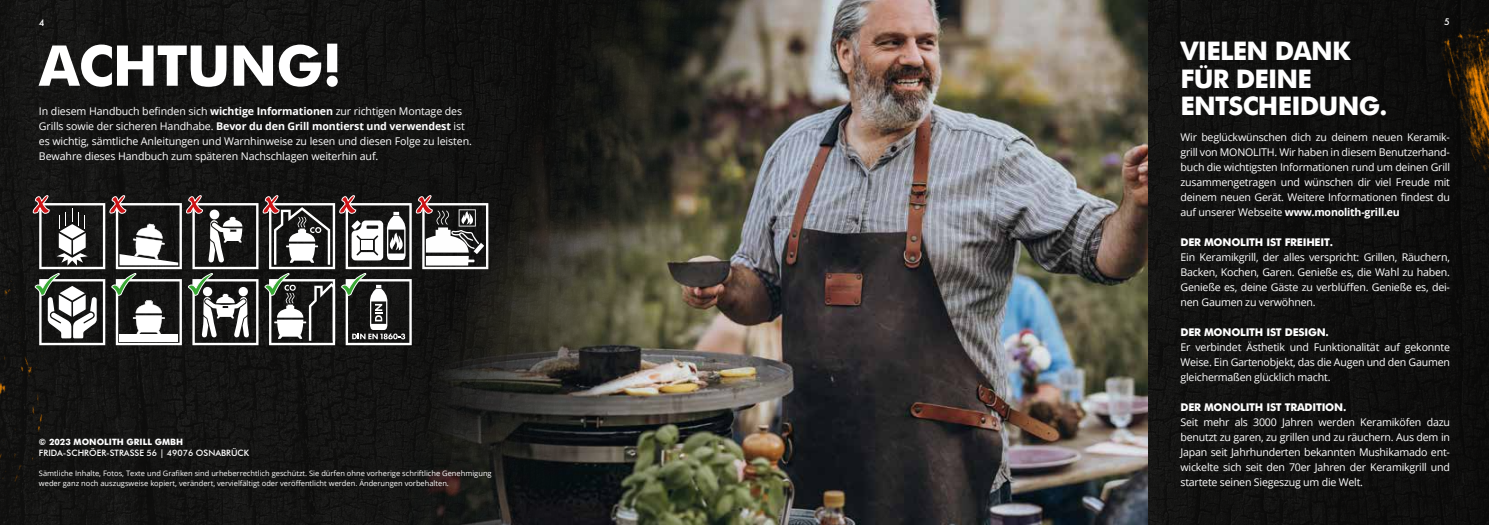
<style>
.page{position:relative;width:1489px;height:525px;background:#fff}
.page>*{position:absolute;margin:0;border:0;box-sizing:border-box;transform-origin:0 0}
.t1{font:700 56.25px "Futura";letter-spacing:-.02em;color:#fff}
.t2{font:700 25.5px/27.5px "Futura";letter-spacing:-.03em;color:#fff}
.t3{font:10.62px/15px "Open Sans";letter-spacing:-.02em;color:#fff;text-align:justify}
.t4{font:700 10.62px "Futura";letter-spacing:-.02em;color:#fff}
.t5{font:500 10px "Futura PT";color:#fff}
.t6{font:500 8.75px "Futura BT";color:#fff}
.t7{font:700 8.75px "Futura";color:#fff}
.t8{font:7.5px/10px "Open Sans";color:#fff}
.s1{font-weight:700}
</style>
<div class="page">
<div style="left:0;top:0;width:409px;height:524px;background:#131312"></div>
<div style="left:1147px;top:0;width:341px;height:524px;background:#10100f"></div>
<div style="left:0;top:230px;width:141px;height:281px;background:#131312"></div>
<svg style="left:32px;top:195px;width:377px;height:150px"></svg>
<img style="left:409px;top:0;width:738px;height:524px">
<img style="left:1387px;top:0;width:101px;height:190px">
<div style="left:32px;top:430px;width:466px;height:64px;background:#1a1a18"></div>
<p class="t5" style="left:39px;top:16px;width:7px">4</p>
<p class="t5" style="left:1444px;top:16px;width:7px">5</p>
<h1 class="t1" style="left:39px;top:24px;width:304px">ACHTUNG!</h1>
<p class="t3" style="left:39px;top:104px;width:434px;text-align:left">In diesem Handbuch befinden sich <span class="s1">wichtige Informationen</span> zur richtigen Montage des Grills sowie der sicheren Handhabe. <span class="s1">Bevor du den Grill montierst und verwendest</span> ist es wichtig, sämtliche Anleitungen und Warnhinweise zu lesen und diesen Folge zu leisten.<br>Bewahre dieses Handbuch zum späteren Nachschlagen weiterhin auf.</p>
<p class="t7" style="left:39px;top:435px;width:146px">© 2023 MONOLITH GRILL GMBH</p>
<p class="t6" style="left:39px;top:447px;width:212px">FRIDA-SCHRÖER-STRASSE 56 | 49076 OSNABRÜCK</p>
<p class="t8" style="left:39px;top:468px;width:454px">Sämtliche Inhalte, Fotos, Texte und Grafiken sind urheberrechtlich geschützt. Sie dürfen ohne vorherige schriftliche Genehmigung weder ganz noch auszugsweise kopiert, verändert, vervielfältigt oder veröffentlicht werden. Änderungen vorbehalten.</p>
<h2 class="t2" style="left:1180px;top:36px;width:208px">VIELEN DANK<br>FÜR DEINE<br>ENTSCHEIDUNG.</h2>
<p class="t3" style="left:1180px;top:129px;width:271px">Wir beglückwünschen dich zu deinem neuen Keramik&shy;grill von MONOLITH. Wir haben in diesem Benutzerhand&shy;buch die wichtigsten Informationen rund um deinen Grill zusammengetragen und wünschen dir viel Freude mit deinem neuen Gerät. Weitere Informationen findest du auf unserer Webseite <span class="s1">www.monolith-grill.eu</span></p>
<p class="t4" style="left:1180px;top:234px;width:154px">DER MONOLITH IST FREIHEIT.</p>
<p class="t3" style="left:1180px;top:249px;width:271px">Ein Keramikgrill, der alles verspricht: Grillen, Räuchern, Backen, Kochen, Garen. Genieße es, die Wahl zu haben.<br>Genieße es, deine Gäste zu verblüffen. Genieße es, dei&shy;nen Gaumen zu verwöhnen.</p>
<p class="t4" style="left:1180px;top:324px;width:150px">DER MONOLITH IST DESIGN.</p>
<p class="t3" style="left:1180px;top:339px;width:271px">Er verbindet Ästhetik und Funktionalität auf gekonnte Weise. Ein Gartenobjekt, das die Augen und den Gaumen gleichermaßen glücklich macht.</p>
<p class="t4" style="left:1180px;top:399px;width:167px">DER MONOLITH IST TRADITION.</p>
<p class="t3" style="left:1180px;top:414px;width:271px">Seit mehr als 3000 Jahren werden Keramiköfen dazu benutzt zu garen, zu grillen und zu räuchern. Aus dem in Japan seit Jahrhunderten bekannten Mushikamado ent&shy;wickelte sich seit den 70er Jahren der Keramikgrill und startete seinen Siegeszug um die Welt.</p>
</div>
